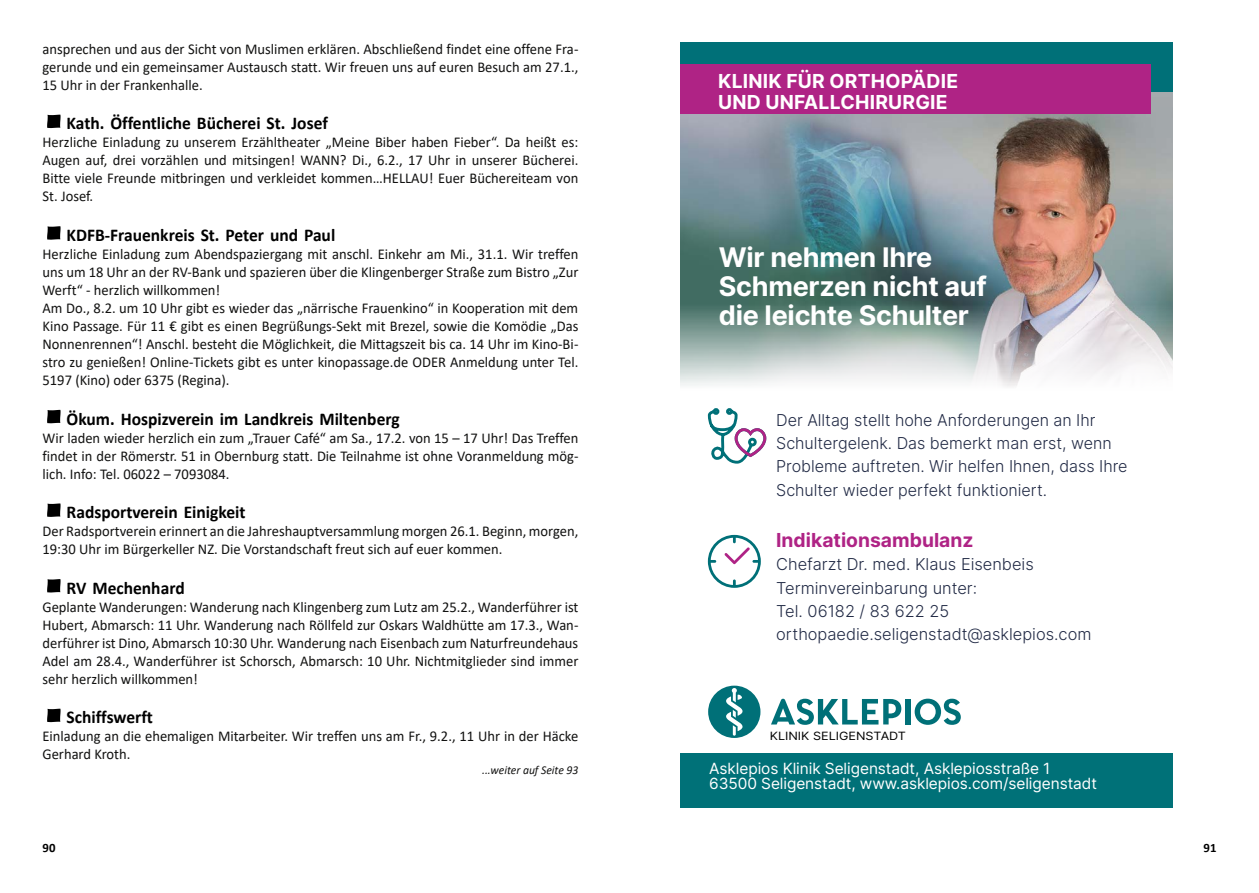
<style>
.page{position:relative;width:1259px;height:893px;background:#fff}
.page>*{position:absolute;margin:0;border:0;box-sizing:border-box;transform-origin:0 0}
.t1{font:700 27px/29px "Inter";letter-spacing:-.01em;color:#fff}
.t2{font:700 19.35px/21.1px "Inter";letter-spacing:.01em;color:#fff}
.t3{font:700 19.35px "Inter";color:#af2385}
.t4{font:700 18px "Calibri";color:#000}
.t5{font:300 16.35px/23.1px "Inter";color:#212a45}
.t6{font:15.45px/15.5px "Inter";letter-spacing:-.005em;color:#fff}
.t7{font:15px/18px "Calibri";color:#121211;text-align:justify}
.t8{font:700 12.75px "Calibri";color:#000}
.t9{font:italic 12px "Calibri";color:#121211}
.t10{font:11.4px "Inter";color:#000;scale:1.11 1}
</style>
<div class="page">
<img style="left:680px;top:92px;width:492px;height:295px">
<div style="left:680px;top:43px;width:492px;height:49px;background:#007078"></div>
<div style="left:680px;top:65px;width:471px;height:49px;background:#af2385"></div>
<div style="left:680px;top:753px;width:492px;height:55px;background:#007178"></div>
<svg style="left:708px;top:535px;width:53px;height:53px"></svg>
<div style="left:905px;top:699px;width:5px;height:25px;background:#007078"></div>
<svg style="left:914px;top:699px;width:46px;height:26px"></svg>
<svg style="left:771px;top:698px;width:130px;height:27px"></svg>
<div style="left:708px;top:686px;width:52px;height:52px;background:#007078;border-radius:50%"></div>
<svg style="left:726px;top:688px;width:16px;height:48px"></svg>
<svg style="left:707px;top:408px;width:60px;height:56px"></svg>
<svg style="left:47px;top:115px;width:14px;height:13px"></svg>
<svg style="left:47px;top:226px;width:14px;height:14px"></svg>
<svg style="left:47px;top:410px;width:14px;height:13px"></svg>
<svg style="left:47px;top:503px;width:14px;height:14px"></svg>
<svg style="left:47px;top:579px;width:14px;height:14px"></svg>
<svg style="left:47px;top:709px;width:14px;height:13px"></svg>
<p class="t7" style="left:43px;top:39px;width:537px">ansprechen und aus der Sicht von Muslimen erklären. Abschließend findet eine offene Fra&shy;gerunde und ein gemeinsamer Austausch statt. Wir freuen uns auf euren Besuch am 27.1., 15 Uhr in der Frankenhalle.</p>
<p class="t4" style="left:67px;top:111px;width:263px">Kath. Öffentliche Bücherei St. Josef</p>
<p class="t7" style="left:43px;top:133px;width:537px">Herzliche Einladung zu unserem Erzähltheater „Meine Biber haben Fieber“. Da heißt es:<br>Augen auf, drei vorzählen und mitsingen! WANN? Di., 6.2., 17 Uhr in unserer Bücherei.<br>Bitte viele Freunde mitbringen und verkleidet kommen…HELLAU! Euer Büchereiteam von St. Josef.</p>
<p class="t4" style="left:67px;top:222px;width:270px">KDFB-Frauenkreis St. Peter und Paul</p>
<p class="t7" style="left:43px;top:245px;width:537px;text-align:left">Herzliche Einladung zum Abendspaziergang mit anschl. Einkehr am Mi., 31.1. Wir treffen uns um 18 Uhr an der RV-Bank und spazieren über die Klingenberger Straße zum Bistro „Zur Werft“ - herzlich willkommen!<br>Am Do., 8.2. um 10 Uhr gibt es wieder das „närrische Frauenkino“ in Kooperation mit dem Kino Passage. Für 11 € gibt es einen Begrüßungs-Sekt mit Brezel, sowie die Komödie „Das Nonnenrennen“! Anschl. besteht die Möglichkeit, die Mittagszeit bis ca. 14 Uhr im Kino-Bi&shy;stro zu genießen! Online-Tickets gibt es unter kinopassage.de ODER Anmeldung unter Tel.<br>5197 (Kino) oder 6375 (Regina).</p>
<p class="t4" style="left:67px;top:406px;width:335px">Ökum. Hospizverein im Landkreis Miltenberg</p>
<p class="t7" style="left:43px;top:428px;width:537px">Wir laden wieder herzlich ein zum „Trauer Café“ am Sa., 17.2. von 15 – 17 Uhr! Das Treffen findet in der Römerstr. 51 in Obernburg statt. Die Teilnahme ist ohne Voranmeldung mög&shy;lich. Info: Tel. 06022 – 7093084.</p>
<p class="t4" style="left:67px;top:499px;width:180px">Radsportverein Einigkeit</p>
<p class="t7" style="left:43px;top:522px;width:537px">Der Radsportverein erinnert an die Jahreshauptversammlung morgen 26.1. Beginn, morgen,<br>19:30 Uhr im Bürgerkeller NZ. Die Vorstandschaft freut sich auf euer kommen.</p>
<p class="t4" style="left:67px;top:575px;width:120px">RV Mechenhard</p>
<p class="t7" style="left:43px;top:597px;width:537px">Geplante Wanderungen: Wanderung nach Klingenberg zum Lutz am 25.2., Wanderführer ist Hubert, Abmarsch: 11 Uhr. Wanderung nach Röllfeld zur Oskars Waldhütte am 17.3., Wan&shy;derführer ist Dino, Abmarsch 10:30 Uhr. Wanderung nach Eisenbach zum Naturfreundehaus Adel am 28.4., Wanderführer ist Schorsch, Abmarsch: 10 Uhr. Nichtmitglieder sind immer sehr herzlich willkommen!</p>
<p class="t4" style="left:67px;top:705px;width:88px">Schiffswerft</p>
<p class="t7" style="left:43px;top:727px;width:537px">Einladung an die ehemaligen Mitarbeiter. Wir treffen uns am Fr., 9.2., 11 Uhr in der Häcke<br>Gerhard Kroth.</p>
<p class="t9" style="left:482px;top:761px;width:98px">...weiter auf Seite 93</p>
<p class="t2" style="left:718px;top:70px;width:242px">KLINIK FÜR ORTHOPÄDIE<br>UND UNFALLCHIRURGIE</p>
<h1 class="t1" style="left:719px;top:242px;width:270px">Wir nehmen Ihre<br>Schmerzen nicht auf die leichte Schulter</h1>
<p class="t5" style="left:776px;top:408px;width:353px">Der Alltag stellt hohe Anforderungen an Ihr Schultergelenk. Das bemerkt man erst, wenn Probleme auftreten. Wir helfen Ihnen, dass Ihre Schulter wieder perfekt funktioniert.</p>
<p class="t3" style="left:776px;top:526px;width:199px">Indikationsambulanz</p>
<p class="t5" style="left:776px;top:552px;width:317px">Chefarzt Dr. med. Klaus Eisenbeis<br>Terminvereinbarung unter:<br>Tel. 06182 / 83 622 25 orthopaedie.seligenstadt@asklepios.com</p>
<p class="t10" style="left:770px;top:727px;width:124px">KLINIK SELIGENSTADT</p>
<p class="t6" style="left:709px;top:760px;width:389px">Asklepios Klinik Seligenstadt, Asklepiosstraße 1<br>63500 Seligenstadt, www.asklepios.com/seligenstadt</p>
<p class="t8" style="left:43px;top:838px;width:14px">90</p>
<p class="t8" style="left:1203px;top:838px;width:14px">91</p>
</div>
